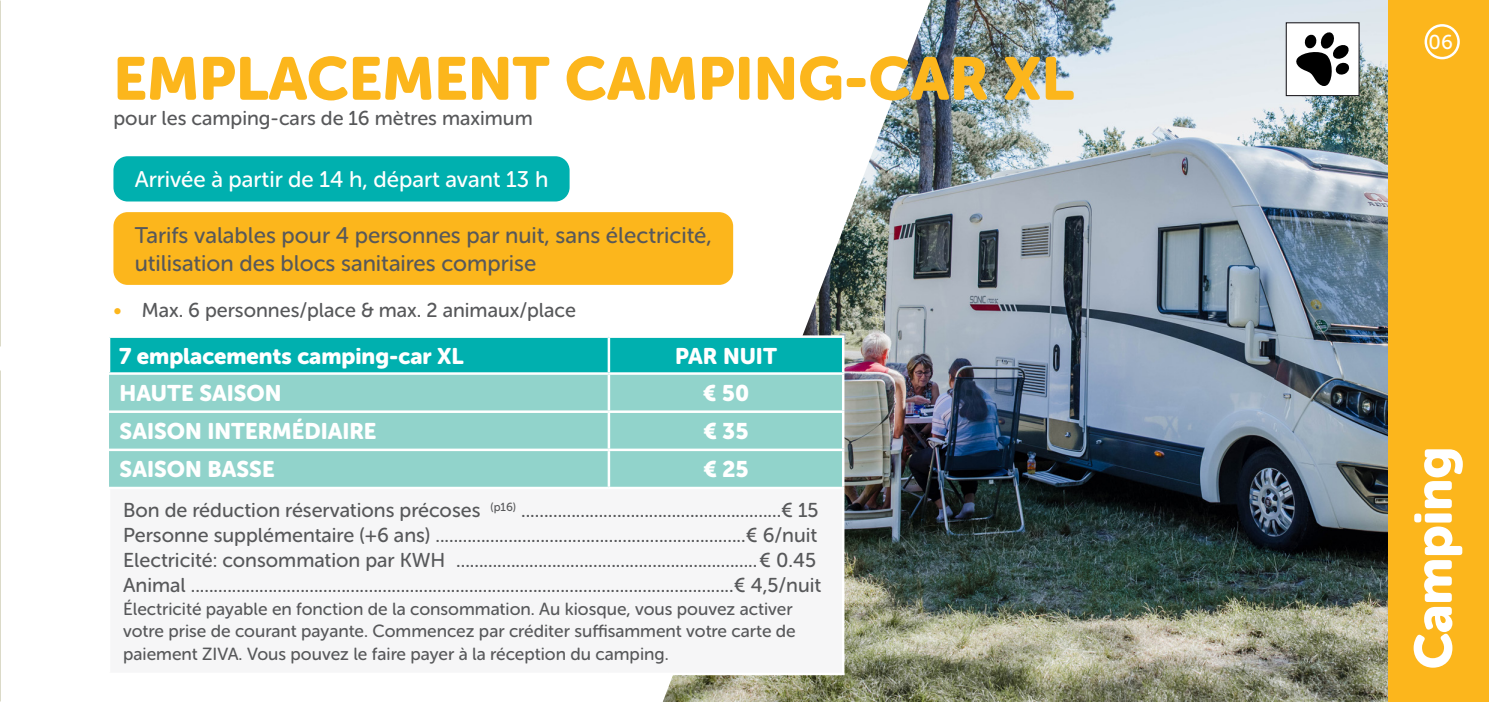
<style>
.page{position:relative;width:1489px;height:702px;background:#fff}
.page>*{position:absolute;margin:0;border:0;box-sizing:border-box;transform-origin:0 0}
.Paragraph_Style_1{font:60px "Museo Sans Rounded 900";color:#fcb61c}
.Paragraph_Style_1-2{font:52.5px "Museo Sans Rounded 900";color:#fff}
.arcering_geel{font:22.5px/27.5px "Museo Sans Rounded 500";color:#57585a}
.Paragraph_Style_1-3{font:22.5px "Museo Sans Rounded 900";color:#fff}
.arcering_aankomst{font:22.5px "Museo Sans Rounded 500";color:#fff}
.t1{font:22.5px "Museo Sans 900";color:#fff}
.Paragraph_Style_1-4{font:20px/25px "Museo Sans Rounded 500";color:#57585a}
.t2{font:20px "Museo Sans Rounded 500";color:#fff}
.t3{font:17.5px/22.5px "Museo Sans Rounded 500";color:#57585a}
.s1{color:#fcb61c}
</style>
<div class="page">
<img style="left:0;top:0;width:1px;height:346px">
<img style="left:0;top:371px;width:1px;height:331px">
<img style="left:662px;top:0;width:725px;height:702px">
<div style="left:113px;top:156px;width:456px;height:45px;background:#00b0af;border-radius:14px"></div>
<div style="left:113px;top:212px;width:620px;height:73px;background:#fcb61c;border-radius:14px"></div>
<div style="left:110px;top:338px;width:732px;height:34px;background:#00b0af"></div>
<div style="left:109px;top:375px;width:733px;height:111px;background:#91d3cb"></div>
<div style="left:109px;top:488px;width:734px;height:186px;background:#f6f6f7"></div>
<hr style="left:609px;top:335px;width:235px;height:3px;background:#fff">
<hr style="left:607px;top:338px;width:3px;height:34px;background:#fff">
<hr style="left:842px;top:338px;width:2px;height:34px;background:#fff">
<hr style="left:609px;top:372px;width:235px;height:3px;background:#fff">
<hr style="left:607px;top:375px;width:3px;height:35px;background:#fff">
<hr style="left:842px;top:375px;width:2px;height:35px;background:#fff">
<hr style="left:109px;top:410px;width:500px;height:3px;background:#fff">
<hr style="left:609px;top:410px;width:235px;height:3px;background:#fff">
<hr style="left:607px;top:413px;width:3px;height:35px;background:#fff">
<hr style="left:842px;top:413px;width:2px;height:35px;background:#fff">
<hr style="left:109px;top:448px;width:500px;height:3px;background:#fff">
<hr style="left:609px;top:448px;width:235px;height:3px;background:#fff">
<hr style="left:607px;top:451px;width:3px;height:35px;background:#fff">
<hr style="left:842px;top:451px;width:2px;height:35px;background:#fff">
<hr style="left:108px;top:486px;width:501px;height:3px;background:#fff">
<hr style="left:108px;top:489px;width:2px;height:183px;background:#fff">
<hr style="left:609px;top:486px;width:235px;height:3px;background:#fff">
<hr style="left:842px;top:489px;width:2px;height:183px;background:#fff">
<hr style="left:108px;top:672px;width:501px;height:3px;background:#fff">
<hr style="left:609px;top:672px;width:235px;height:3px;background:#fff">
<div style="left:1387px;top:0;width:101px;height:702px;background:#fcb61c"></div>
<div style="left:1424px;top:24px;width:35px;height:35px;border:2px solid #fff;border-radius:50%"></div>
<div style="left:1285px;top:22px;width:74px;height:74px;background:#fff;border:1px solid #17151a"></div>
<svg style="left:1296px;top:32px;width:53px;height:54px"></svg>
<p class="Paragraph_Style_1" style="left:113px;top:45px;width:961px">EMPLACEMENT CAMPING-CAR XL</p>
<p class="Paragraph_Style_1-4" style="left:113px;top:105px;width:421px">pour les camping-cars de 16 mètres maximum</p>
<p class="arcering_aankomst" style="left:135px;top:167px;width:415px">Arrivée à partir de 14 h, départ avant 13 h</p>
<p class="arcering_geel" style="left:135px;top:222px;width:578px">Tarifs valables pour 4 personnes par nuit, sans électricité, utilisation des blocs sanitaires comprise</p>
<p class="Paragraph_Style_1-4" style="left:113px;top:298px;width:464px"><span class="s1">•</span> Max. 6 personnes/place &amp; max. 2 animaux/place</p>
<p class="Paragraph_Style_1-3" style="left:119px;top:343px;width:346px">7 emplacements camping-car XL</p>
<p class="Paragraph_Style_1-3" style="left:675px;top:343px;width:103px">PAR NUIT</p>
<p class="Paragraph_Style_1-3" style="left:120px;top:380px;width:163px">HAUTE SAISON</p>
<p class="Paragraph_Style_1-3" style="left:703px;top:380px;width:48px">€ 50</p>
<p class="Paragraph_Style_1-3" style="left:120px;top:418px;width:258px">SAISON INTERMÉDIAIRE</p>
<p class="t1" style="left:703px;top:418px;width:46px">€ 35</p>
<p class="Paragraph_Style_1-3" style="left:120px;top:456px;width:156px">SAISON BASSE</p>
<p class="t1" style="left:703px;top:456px;width:47px">€ 25</p>
<p class="Paragraph_Style_1-4" style="left:123px;top:498px;width:697px">Bon de réduction réservations précoses <sup>(p16)</sup> .........................................................€ 15</p>
<p class="Paragraph_Style_1-4" style="left:123px;top:523px;width:699px">Personne supplémentaire (+6 ans) ....................................................................€ 6/nuit<br>Electricité: consommation par KWH ..................................................................€ 0.45<br>Animal .......................................................................................................................€ 4,5/nuit</p>
<p class="t3" style="left:123px;top:597px;width:674px">Électricité payable en fonction de la consommation. Au kiosque, vous pouvez activer votre prise de courant payante. Commencez par créditer suffisamment votre carte de paiement ZIVA. Vous pouvez le faire payer à la réception du camping.</p>
<p class="t2" style="left:1428px;top:32px;width:26px">06</p>
<p class="Paragraph_Style_1-2" style="left:1403px;top:669px;width:224px;rotate:-90deg">Camping</p>
</div>
